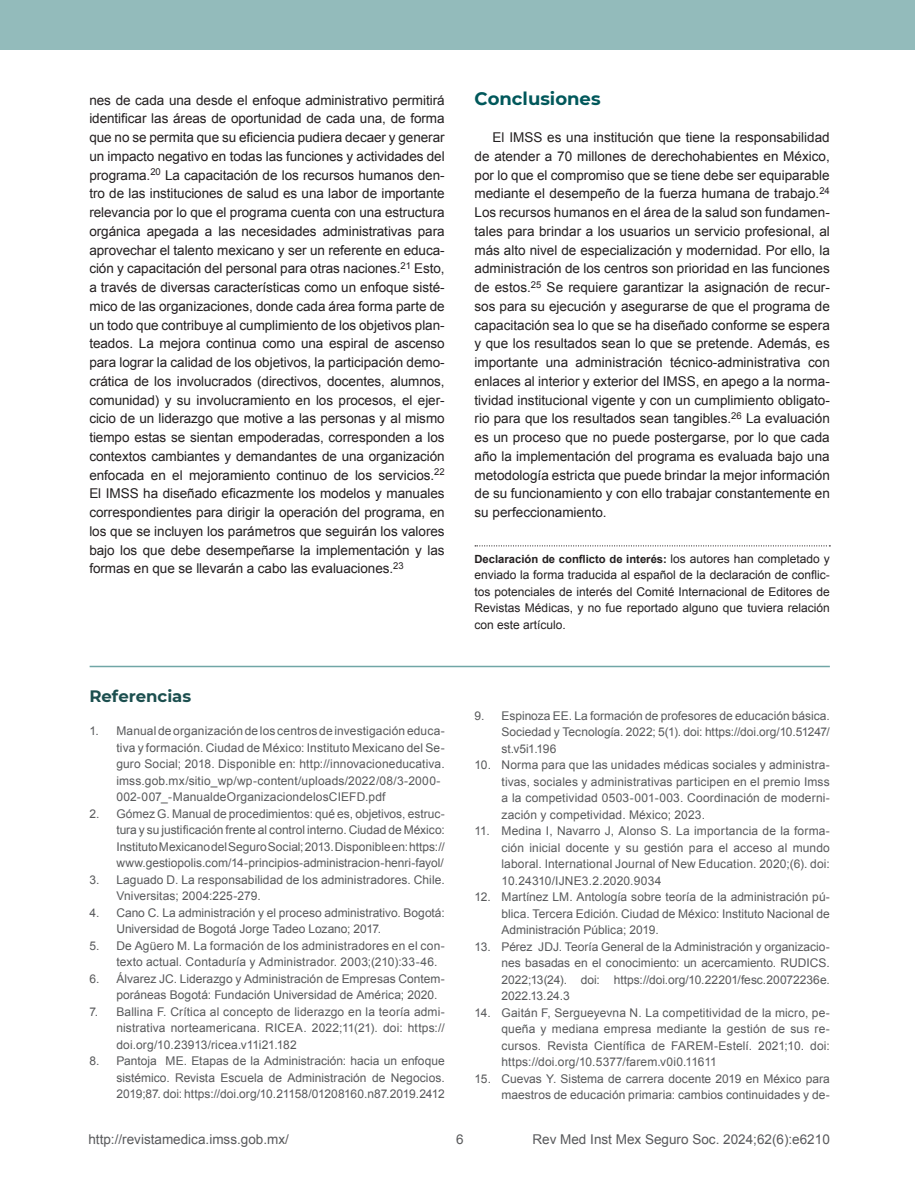
<style>
.page{position:relative;width:915px;height:1191px;background:#fff}
.page>*{position:absolute;margin:0;border:0;box-sizing:border-box;transform-origin:0 0}
.t1{font:700 18px "Montserrat";color:#01585b}
.t2{font:700 16.5px "Montserrat";color:#1c4f4f}
.t3{font:13.5px/18.8px "Arial";letter-spacing:-.005em;color:#231f20;text-align:justify}
.t4{font:13.5px "Arial";color:#58595b}
.t5{font:12px/16.5px "Arial";letter-spacing:.005em;color:#58595b;text-align:justify}
.t6{font:12px/16.5px "Arial";color:#231f20;text-align:justify}
.t7{font:700 11.25px "Arial";color:#231f20}
.s1{font-weight:400;font-size:12px}
</style>
<div class="page">
<div style="left:0;top:0;width:914px;height:50px;background:#93bbbb"></div>
<hr style="left:90px;top:666px;width:739px;height:1px;background:#70a6a6">
<svg style="left:475px;top:545px;width:355px;height:1px"></svg>
<p class="t3" style="left:89px;top:91px;width:357px">nes de cada una desde el enfoque administrativo permitirá identificar las áreas de oportunidad de cada una, de forma que no se permita que su eficiencia pudiera decaer y generar un impacto negativo en todas las funciones y actividades del programa.<sup>20</sup> La capacitación de los recursos humanos den&shy;tro de las instituciones de salud es una labor de importante relevancia por lo que el programa cuenta con una estructura orgánica apegada a las necesidades administrativas para aprovechar el talento mexicano y ser un referente en educa&shy;ción y capacitación del personal para otras naciones.<sup>21</sup> Esto, a través de diversas características como un enfoque sisté&shy;mico de las organizaciones, donde cada área forma parte de un todo que contribuye al cumplimiento de los objetivos plan&shy;teados. La mejora continua como una espiral de ascenso para lograr la calidad de los objetivos, la participación demo&shy;crática de los involucrados (directivos, docentes, alumnos, comunidad) y su involucramiento en los procesos, el ejer&shy;cicio de un liderazgo que motive a las personas y al mismo tiempo estas se sientan empoderadas, corresponden a los contextos cambiantes y demandantes de una organización enfocada en el mejoramiento continuo de los servicios.<sup>22<br></sup>El IMSS ha diseñado eficazmente los modelos y manuales correspondientes para dirigir la operación del programa, en los que se incluyen los parámetros que seguirán los valores bajo los que debe desempeñarse la implementación y las formas en que se llevarán a cabo las evaluaciones.<sup>23</sup></p>
<h1 class="t1" style="left:474px;top:85px;width:127px">Conclusiones</h1>
<p class="t3" style="left:474px;top:128px;width:357px;text-indent:18px">El IMSS es una institución que tiene la responsabilidad de atender a 70 millones de derechohabientes en México, por lo que el compromiso que se tiene debe ser equiparable mediante el desempeño de la fuerza humana de trabajo.<sup>24<br></sup>Los recursos humanos en el área de la salud son fundamen&shy;tales para brindar a los usuarios un servicio profesional, al más alto nivel de especialización y modernidad. Por ello, la administración de los centros son prioridad en las funciones de estos.<sup>25</sup> Se requiere garantizar la asignación de recur&shy;sos para su ejecución y asegurarse de que el programa de capacitación sea lo que se ha diseñado conforme se espera y que los resultados sean lo que se pretende. Además, es importante una administración técnico-administrativa con enlaces al interior y exterior del IMSS, en apego a la norma&shy;tividad institucional vigente y con un cumplimiento obligato&shy;rio para que los resultados sean tangibles.<sup>26</sup> La evaluación es un proceso que no puede postergarse, por lo que cada año la implementación del programa es evaluada bajo una metodología estricta que puede brindar la mejor información de su funcionamiento y con ello trabajar constantemente en su perfeccionamiento.</p>
<p class="t7" style="left:474px;top:551px;width:357px">Declaración de conflicto de interés: <span class="s1">los autores han completado y</span></p>
<p class="t6" style="left:474px;top:567px;width:357px">enviado la forma traducida al español de la declaración de conflic&shy;tos potenciales de interés del Comité Internacional de Editores de Revistas Médicas, y no fue reportado alguno que tuviera relación con este artículo.</p>
<p class="t2" style="left:89px;top:684px;width:103px">Referencias</p>
<p class="t5" style="left:116px;top:722px;width:330px;text-align:left;text-indent:-27px">1. Manual de organización de los centros de investigación educa&shy;tiva y formación. Ciudad de México: Instituto Mexicano del Se&shy;guro Social; 2018. Disponible en: http://innovacioneducativa. imss.gob.mx/sitio_wp/wp-content/uploads/2022/08/3-2000- 002-007_-ManualdeOrganizaciondelosCIEFD.pdf</p>
<p class="t5" style="left:116px;top:805px;width:330px;text-indent:-27px">2. Gómez G. Manual de procedimientos: qué es, objetivos, estruc&shy;tura y su justificación frente al control interno. Ciudad de México:<br>Instituto Mexicano del Seguro Social; 2013. Disponible en: https:// www.gestiopolis.com/14-principios-administracion-henri-fayol/</p>
<p class="t5" style="left:116px;top:871px;width:330px;text-indent:-27px">3. Laguado D. La responsabilidad de los administradores. Chile.<br>Vniversitas; 2004:225-279.</p>
<p class="t5" style="left:116px;top:904px;width:330px;text-indent:-27px">4. Cano C. La administración y el proceso administrativo. Bogotá:<br>Universidad de Bogotá Jorge Tadeo Lozano; 2017.</p>
<p class="t5" style="left:116px;top:937px;width:330px;text-indent:-27px">5. De Agüero M. La formación de los administradores en el con&shy;texto actual. Contaduría y Administrador. 2003;(210):33-46.</p>
<p class="t5" style="left:116px;top:970px;width:330px;text-indent:-27px">6. Álvarez JC. Liderazgo y Administración de Empresas Contem&shy;poráneas Bogotá: Fundación Universidad de América; 2020.</p>
<p class="t5" style="left:116px;top:1003px;width:330px;text-indent:-27px">7. Ballina F. Crítica al concepto de liderazgo en la teoría admi&shy;nistrativa norteamericana. RICEA. 2022;11(21). doi: https:// doi.org/10.23913/ricea.v11i21.182</p>
<p class="t5" style="left:116px;top:1052px;width:330px;text-indent:-27px">8. Pantoja ME. Etapas de la Administración: hacia un enfoque sistémico. Revista Escuela de Administración de Negocios.<br>2019;87. doi: https://doi.org/10.21158/01208160.n87.2019.2412</p>
<p class="t5" style="left:501px;top:707px;width:330px;text-indent:-27px">9. Espinoza EE. La formación de profesores de educación básica.<br>Sociedad y Tecnología. 2022; 5(1). doi: https://doi.org/10.51247/ st.v5i1.196</p>
<p class="t5" style="left:501px;top:756px;width:330px;text-indent:-27px">10. Norma para que las unidades médicas sociales y administra&shy;tivas, sociales y administrativas participen en el premio Imss a la competividad 0503-001-003. Coordinación de moderni&shy;zación y competividad. México; 2023.</p>
<p class="t5" style="left:501px;top:822px;width:330px;text-indent:-27px">11. Medina I, Navarro J, Alonso S. La importancia de la forma&shy;ción inicial docente y su gestión para el acceso al mundo laboral. International Journal of New Education. 2020;(6). doi:<br>10.24310/IJNE3.2.2020.9034</p>
<p class="t5" style="left:501px;top:888px;width:330px;text-indent:-27px">12. Martínez LM. Antología sobre teoría de la administración pú&shy;blica. Tercera Edición. Ciudad de México: Instituto Nacional de Administración Pública; 2019.</p>
<p class="t5" style="left:501px;top:938px;width:330px;text-indent:-27px">13. Pérez JDJ. Teoría General de la Administración y organizacio&shy;nes basadas en el conocimiento: un acercamiento. RUDICS.<br>2022;13(24). doi: https://doi.org/10.22201/fesc.20072236e.<br>2022.13.24.3</p>
<p class="t5" style="left:501px;top:1004px;width:330px;text-indent:-27px">14. Gaitán F, Sergueyevna N. La competitividad de la micro, pe&shy;queña y mediana empresa mediante la gestión de sus re&shy;cursos. Revista Científica de FAREM-Estelí. 2021;10. doi: https://doi.org/10.5377/farem.v0i0.11611</p>
<p class="t5" style="left:474px;top:1070px;width:357px;text-align:right">15. Cuevas Y. Sistema de carrera docente 2019 en México para maestros de educación primaria: cambios continuidades y de-</p>
<p class="t4" style="left:88px;top:1130px;width:202px">http://revistamedica.imss.gob.mx/</p>
<p class="t4" style="left:456px;top:1130px;width:9px">6</p>
<p class="t4" style="left:532px;top:1130px;width:299px">Rev Med Inst Mex Seguro Soc. 2024;62(6):e6210</p>
</div>
